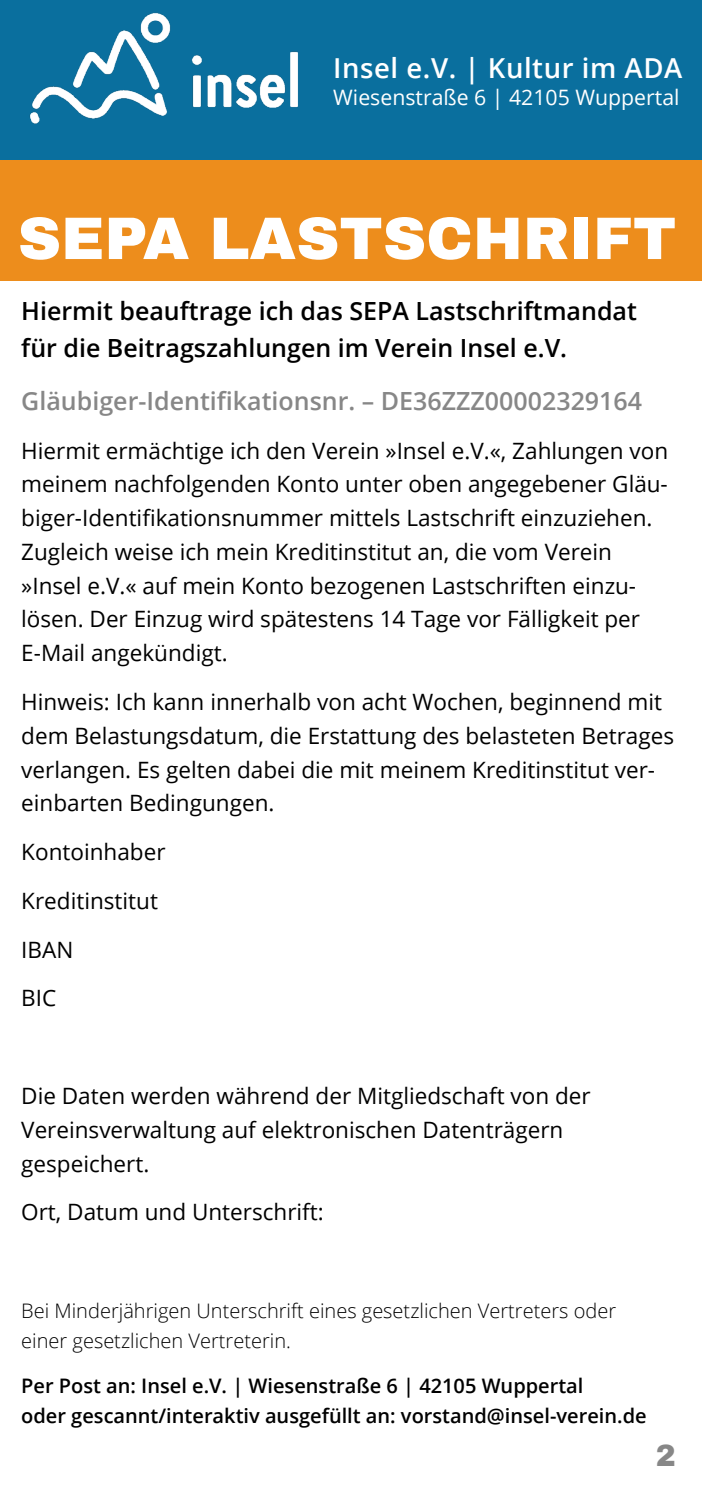
<style>
.page{position:relative;width:702px;height:1489px;background:#fff}
.page>*{position:absolute;margin:0;border:0;box-sizing:border-box;transform-origin:0 0}
.t1{font:900 60px "Archivo";color:#fff}
.t2{font:900 30px "Archivo";color:#878787}
.t3{font:600 27.5px "Open Sans";letter-spacing:.02em;color:#fff}
.t4{font:600 25px/37.5px "Open Sans";color:#000}
.t5{font:600 25px "Open Sans";color:#878787}
.t6{font:22.5px/33.8px "Open Sans";color:#000}
.t7{font:21.25px "Open Sans";color:#fff}
.t8{font:600 20px/30px "Open Sans";color:#000}
.t9{font:300 20px/30px "Open Sans";color:#000}
</style>
<div class="page">
<div style="left:0;top:0;width:702px;height:179px;background:#0a6f9e"></div>
<img style="left:29px;top:13px;width:269px;height:111px">
<div style="left:0;top:161px;width:702px;height:120px;background:#ed8d1c"></div>
<p class="t3" style="left:333px;top:49px;width:350px">Insel e.V. | Kultur im ADA</p>
<p class="t7" style="left:333px;top:83px;width:348px">Wiesenstraße 6 | 42105 Wuppertal</p>
<h1 class="t1" style="left:18px;top:201px;width:660px">SEPA LASTSCHRIFT</h1>
<p class="t4" style="left:21px;top:291px;width:617px">Hiermit beauftrage ich das SEPA Lastschriftmandat für die Beitragszahlungen im Verein Insel e.V.</p>
<p class="t5" style="left:21px;top:383px;width:622px">Gläubiger-Identifikationsnr. – DE36ZZZ00002329164</p>
<p class="t6" style="left:21px;top:433px;width:648px">Hiermit ermächtige ich den Verein »Insel e.V.«, Zahlungen von meinem nachfolgenden Konto unter oben angegebener Gläu&shy;biger-Identifikationsnummer mittels Lastschrift einzuziehen.<br>Zugleich weise ich mein Kreditinstitut an, die vom Verein »Insel e.V.« auf mein Konto bezogenen Lastschriften einzu&shy;lösen. Der Einzug wird spätestens 14 Tage vor Fälligkeit per E-Mail angekündigt.</p>
<p class="t6" style="left:21px;top:684px;width:654px">Hinweis: Ich kann innerhalb von acht Wochen, beginnend mit dem Belastungsdatum, die Erstattung des belasteten Betrages verlangen. Es gelten dabei die mit meinem Kreditinstitut ver&shy;einbarten Bedingungen.</p>
<p class="t6" style="left:21px;top:827px;width:146px;line-height:48.8px">Kontoinhaber<br>Kreditinstitut<br>IBAN<br>BIC</p>
<p class="t6" style="left:21px;top:1078px;width:571px">Die Daten werden während der Mitgliedschaft von der<br>Vereinsverwaltung auf elektronischen Datenträgern gespeichert.</p>
<p class="t6" style="left:21px;top:1194px;width:304px">Ort, Datum und Unterschrift:</p>
<p class="t9" style="left:21px;top:1294px;width:596px">Bei Minderjährigen Unterschrift eines gesetzlichen Vertreters oder einer gesetzlichen Vertreterin.</p>
<p class="t8" style="left:21px;top:1369px;width:627px">Per Post an: Insel e.V. | Wiesenstraße 6 | 42105 Wuppertal<br>oder gescannt/interaktiv ausgefüllt an: vorstand@insel-verein.de</p>
<h2 class="t2" style="left:656px;top:1437px;width:22px">2</h2>
</div>
